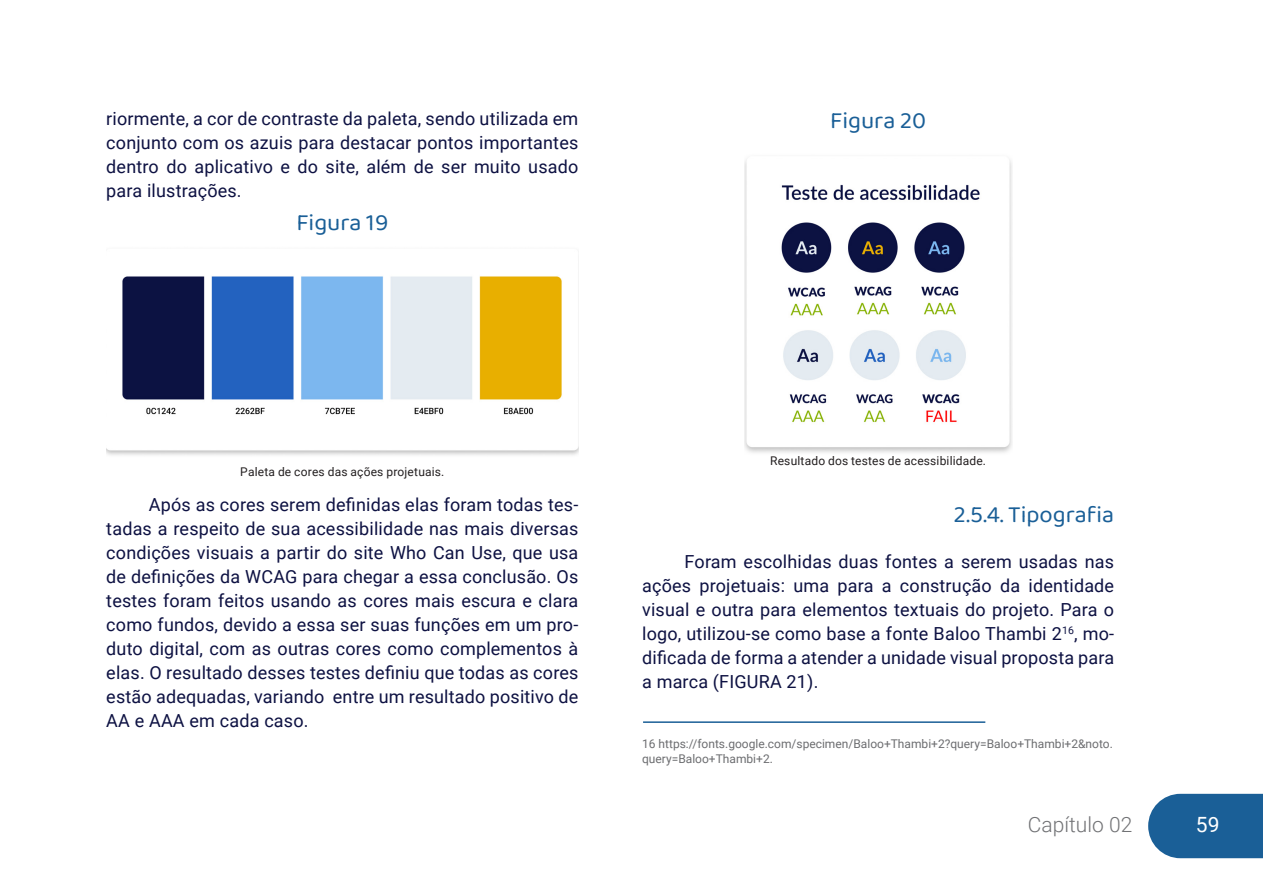
<style>
.page{position:relative;width:1263px;height:893px;background:#fff}
.page>*{position:absolute;margin:0;border:0;box-sizing:border-box;transform-origin:0 0}
.subtítulo{font:24px "Baloo Thambi 2";color:#1a5f97}
.t1{font:300 21px "Roboto";color:#717275}
.t2{font:21px "Roboto";color:#fff}
.TEXTO{font:18px/24px "Roboto";letter-spacing:.01em;color:#0d1142;text-align:justify}
.legenda{font:12px/14.4px "Roboto";color:#6c6d70}
.t3{font:12px "Roboto";letter-spacing:.015em;color:#231f20}
</style>
<div class="page">
<img style="left:106px;top:276px;width:472px;height:179px">
<img style="left:744px;top:160px;width:268px;height:293px">
<hr style="left:643px;top:721px;width:342px;height:2px;background:#1a5f97">
<div style="left:1148px;top:794px;width:115px;height:64px;background:#1a5f97"></div>
<p class="TEXTO" style="left:106px;top:106px;width:474px">riormente, a cor de contraste da paleta, sendo utilizada em conjunto com os azuis para destacar pontos importantes dentro do aplicativo e do site, além de ser muito usado para ilustrações.</p>
<p class="subtítulo" style="left:296px;top:206px;width:93px">Figura 19</p>
<p class="subtítulo" style="left:830px;top:104px;width:97px">Figura 20</p>
<p class="t3" style="left:240px;top:464px;width:206px">Paleta de cores das ações projetuais.</p>
<p class="TEXTO" style="left:106px;top:492px;width:474px;text-indent:43px">Após as cores serem definidas elas foram todas tes&shy;tadas a respeito de sua acessibilidade nas mais diversas condições visuais a partir do site Who Can Use, que usa de definições da WCAG para chegar a essa conclusão. Os testes foram feitos usando as cores mais escura e clara como fundos, devido a essa ser suas funções em um pro&shy;duto digital, com as outras cores como complementos à elas. O resultado desses testes definiu que todas as cores estão adequadas, variando entre um resultado positivo de AA e AAA em cada caso.</p>
<p class="t3" style="left:770px;top:453px;width:217px">Resultado dos testes de acessibilidade.</p>
<p class="subtítulo" style="left:954px;top:498px;width:162px">2.5.4. Tipografia</p>
<p class="TEXTO" style="left:642px;top:548px;width:474px;text-indent:43px">Foram escolhidas duas fontes a serem usadas nas ações projetuais: uma para a construção da identidade visual e outra para elementos textuais do projeto. Para o logo, utilizou-se como base a fonte Baloo Thambi 2<sup>16</sup>, mo&shy;dificada de forma a atender a unidade visual proposta para a marca (FIGURA 21).</p>
<p class="legenda" style="left:642px;top:737px;width:472px">16 https://fonts.google.com/specimen/Baloo+Thambi+2?query=Baloo+Thambi+2&amp;noto. query=Baloo+Thambi+2.</p>
<p class="t1" style="left:1028px;top:809px;width:106px">Capítulo 02</p>
<p class="t2" style="left:1196px;top:810px;width:25px">59</p>
</div>
